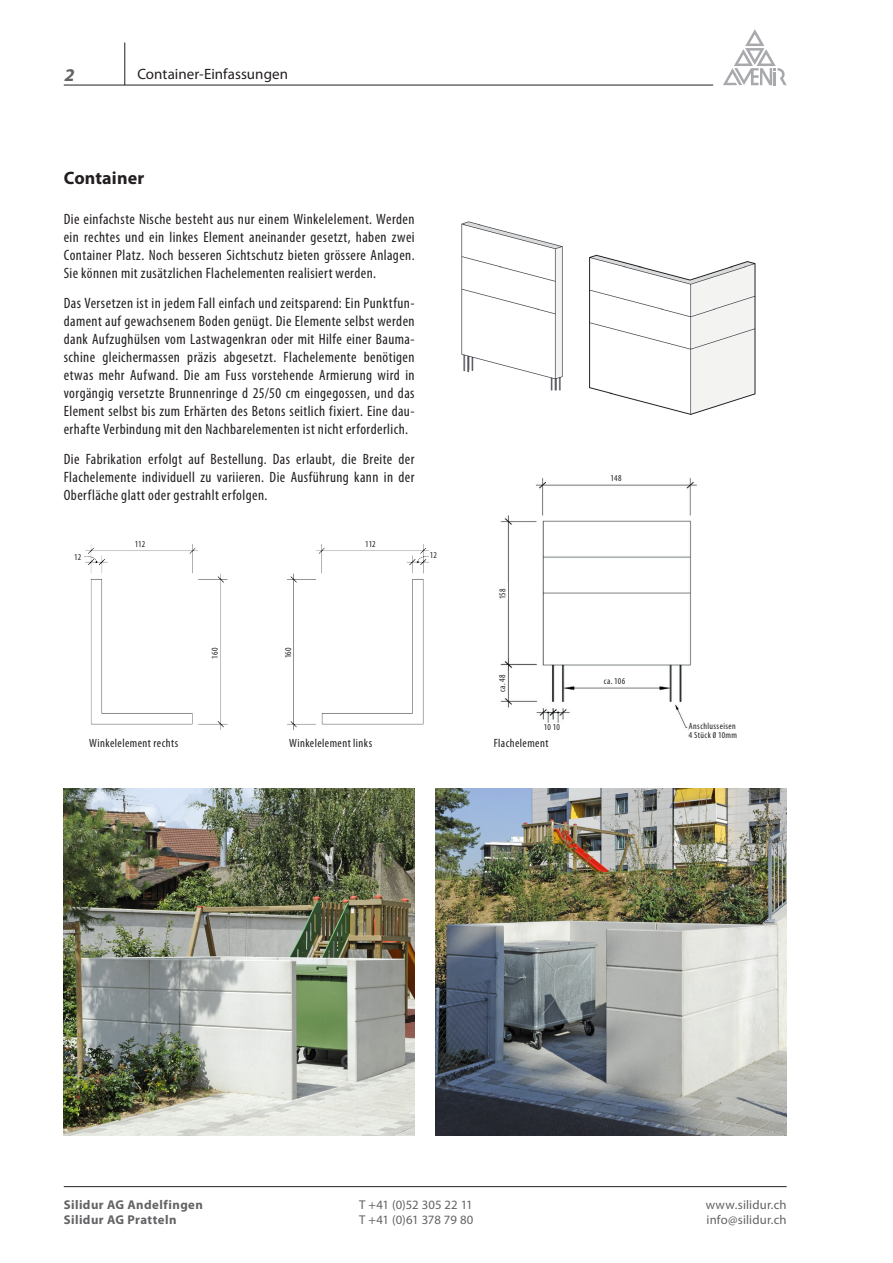
<style>
.page{position:relative;width:893px;height:1263px;background:#fff}
.page>*{position:absolute;margin:0;border:0;box-sizing:border-box;transform-origin:0 0}
.t1{font:700 18px "Myriad Pro";letter-spacing:.01em;color:#231f20}
.t2{font:italic 700 18px "Myriad Pro";color:#636366}
.t3{font:condensed 15px/18px "Myriad Pro";letter-spacing:.03em;color:#231f20;text-align:justify}
.t4{font:15px "Myriad Pro";color:#231f20}
.t5{font:12.75px "Myriad Pro";letter-spacing:.01em;color:#636366}
.t6{font:700 12.75px "Myriad Pro";letter-spacing:.035em;color:#636366}
.t7{font:12.75px "Myriad Pro";letter-spacing:-.01em;color:#636366}
.t8{font:condensed 12px "Myriad Pro";letter-spacing:.035em;color:#231f20}
.t9{font:condensed 9px/9px "Myriad Pro";letter-spacing:.045em;color:#231f20}
</style>
<div class="page">
<img style="left:64px;top:788px;width:351px;height:347px">
<img style="left:436px;top:788px;width:351px;height:347px">
<hr style="left:64px;top:85px;width:649px;height:1px;background:#231f20">
<hr style="left:125px;top:43px;width:1px;height:42px;background:#231f20">
<svg style="left:723px;top:29px;width:64px;height:56px"></svg>
<hr style="left:64px;top:1186px;width:723px;height:1px;background:#231f20">
<img style="left:461px;top:221px;width:295px;height:194px">
<img style="left:287px;top:544px;width:142px;height:186px">
<div style="left:365px;top:540px;width:16px;height:9px;background:#fff"></div>
<div style="left:284px;top:642px;width:9px;height:16px;background:#fff"></div>
<img style="left:498px;top:478px;width:199px;height:259px">
<div style="left:611px;top:475px;width:16px;height:8px;background:#fff"></div>
<div style="left:604px;top:677px;width:31px;height:8px;background:#fff"></div>
<div style="left:544px;top:723px;width:24px;height:9px;background:#fff"></div>
<div style="left:499px;top:583px;width:8px;height:16px;background:#fff"></div>
<div style="left:498px;top:669px;width:7px;height:23px;background:#fff"></div>
<img style="left:84px;top:544px;width:144px;height:186px">
<div style="left:135px;top:540px;width:16px;height:9px;background:#fff"></div>
<div style="left:211px;top:642px;width:8px;height:17px;background:#fff"></div>
<div style="left:689px;top:722px;width:68px;height:24px;background:#fff"></div>
<p class="t2" style="left:64px;top:63px;width:15px">2</p>
<p class="t4" style="left:137px;top:65px;width:152px">Container-Einfassungen</p>
<p class="t1" style="left:64px;top:166px;width:82px">Container</p>
<p class="t3" style="left:64px;top:210px;width:352px">Die einfachste Nische besteht aus nur einem Winkelelement. Werden ein rechtes und ein linkes Element aneinander gesetzt, haben zwei Container Platz. Noch besseren Sichtschutz bieten grössere Anlagen.<br>Sie können mit zusätzlichen Flachelementen realisiert werden.</p>
<p class="t3" style="left:64px;top:294px;width:352px">Das Versetzen ist in jedem Fall einfach und zeitsparend: Ein Punktfun&shy;dament auf gewachsenem Boden genügt. Die Elemente selbst werden dank Aufzughülsen vom Lastwagenkran oder mit Hilfe einer Bauma&shy;schine gleichermassen präzis abgesetzt. Flachelemente benötigen etwas mehr Aufwand. Die am Fuss vorstehende Armierung wird in vorgängig versetzte Brunnenringe d 25/50 cm eingegossen, und das Element selbst bis zum Erhärten des Betons seitlich fixiert. Eine dau&shy;erhafte Verbindung mit den Nachbarelementen ist nicht erforderlich.</p>
<p class="t3" style="left:64px;top:450px;width:352px">Die Fabrikation erfolgt auf Bestellung. Das erlaubt, die Breite der Flachelemente individuell zu variieren. Die Ausführung kann in der Oberfläche glatt oder gestrahlt erfolgen.</p>
<p class="t9" style="left:74px;top:552px;width:9px">12</p>
<p class="t9" style="left:135px;top:539px;width:12px">112</p>
<p class="t9" style="left:365px;top:539px;width:12px">112</p>
<p class="t9" style="left:430px;top:550px;width:9px">12</p>
<p class="t9" style="left:210px;top:659px;width:13px;rotate:-90deg">160</p>
<p class="t9" style="left:284px;top:658px;width:13px;rotate:-90deg">160</p>
<p class="t8" style="left:89px;top:736px;width:90px">Winkelelement rechts</p>
<p class="t8" style="left:289px;top:736px;width:85px">Winkelelement links</p>
<p class="t9" style="left:498px;top:599px;width:12px;rotate:-90deg">158</p>
<p class="t9" style="left:498px;top:692px;width:19px;rotate:-90deg">ca. 48</p>
<p class="t9" style="left:544px;top:722px;width:18px">10 10</p>
<p class="t8" style="left:494px;top:736px;width:56px">Flachelement</p>
<p class="t9" style="left:611px;top:474px;width:13px">148</p>
<p class="t9" style="left:604px;top:676px;width:23px">ca. 106</p>
<p class="t9" style="left:689px;top:721px;width:50px">Anschlusseisen<br>4 Stück 10mm</p>
<p class="t6" style="left:64px;top:1196px;width:141px">Silidur AG Andelfingen</p>
<p class="t5" style="left:359px;top:1196px;width:115px">T +41 (0)52 305 22 11</p>
<p class="t5" style="left:706px;top:1196px;width:82px">www.silidur.ch</p>
<p class="t6" style="left:64px;top:1211px;width:114px">Silidur AG Pratteln</p>
<p class="t7" style="left:359px;top:1211px;width:116px">T +41 (0)61 378 79 80</p>
<p class="t5" style="left:707px;top:1211px;width:82px">info@silidur.ch</p>
</div>
